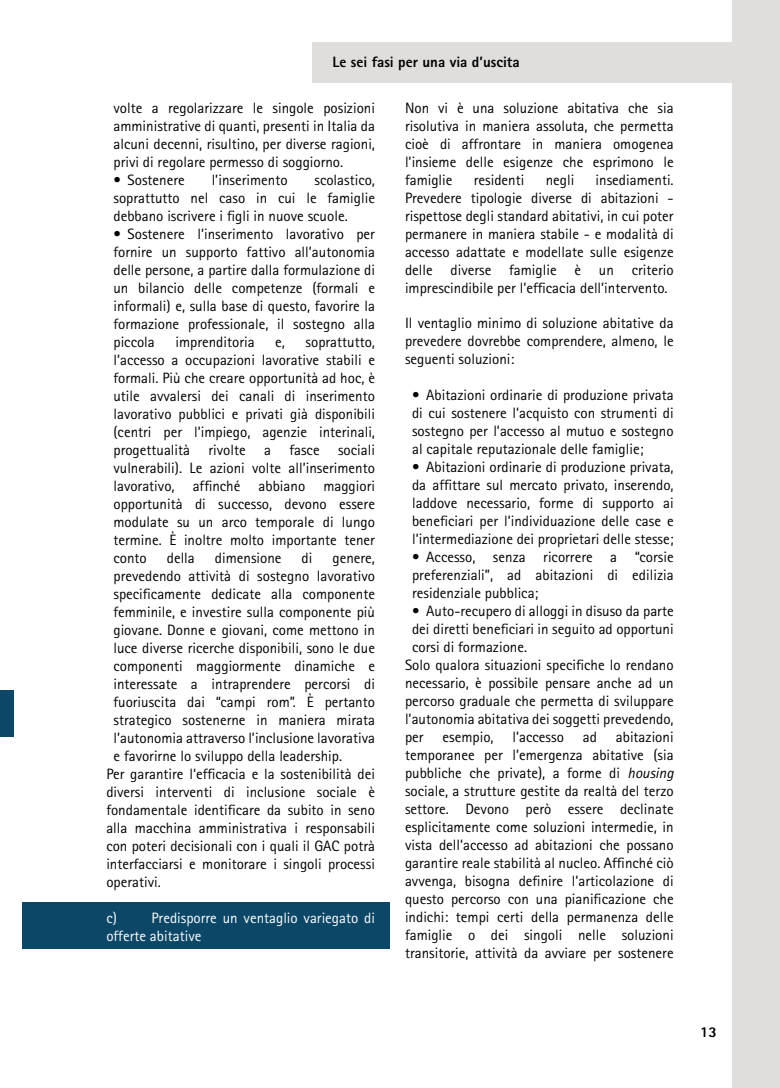
<style>
.page{position:relative;width:780px;height:1088px;background:#fff}
.page>*{position:absolute;margin:0;border:0;box-sizing:border-box;transform-origin:0 0}
.t1{font:15px/18px "Rotis Sans Serif Std";color:#000001;text-align:justify}
.t2{font:15px/18px "Rotis Sans Serif Std";color:#fff}
.t3{font:800 15px "Rotis Sans Serif Std";color:#000001}
.s1{font-style:italic}
</style>
<div class="page">
<div style="left:23px;top:902px;width:367px;height:46px;background:#0c4767"></div>
<div style="left:0;top:690px;width:14px;height:46px;background:#0c4767"></div>
<div style="left:732px;top:0;width:48px;height:1088px;background:#e0dedc"></div>
<div style="left:312px;top:42px;width:468px;height:40px;background:#e0dedc"></div>
<p class="t3" style="left:332px;top:56px;width:189px">Le sei fasi per una via d’uscita</p>
<p class="t1" style="left:113px;top:100px;width:263px">volte a regolarizzare le singole posizioni amministrative di quanti, presenti in Italia da alcuni decenni, risultino, per diverse ragioni, privi di regolare permesso di soggiorno.</p>
<p class="t1" style="left:113px;top:172px;width:73px">• Sostenere</p>
<p class="t1" style="left:212px;top:172px;width:77px">l’inserimento</p>
<p class="t1" style="left:113px;top:172px;width:263px;text-indent:201px">scolastico, soprattutto nel caso in cui le famiglie debbano iscrivere i figli in nuove scuole.</p>
<p class="t1" style="left:113px;top:226px;width:263px">• Sostenere l’inserimento lavorativo per fornire un supporto fattivo all’autonomia delle persone, a partire dalla formulazione di un bilancio delle competenze (formali e informali) e, sulla base di questo, favorire la formazione professionale, il sostegno alla piccola</p>
<p class="t1" style="left:175px;top:334px;width:81px">imprenditoria</p>
<p class="t1" style="left:275px;top:334px;width:11px">e,</p>
<p class="t1" style="left:113px;top:334px;width:263px;text-indent:192px">soprattutto, l’accesso a occupazioni lavorative stabili e formali. Più che creare opportunità ad hoc, è utile avvalersi dei canali di inserimento lavorativo pubblici e privati già disponibili (centri per l’impiego, agenzie interinali, progettualità rivolte a fasce sociali vulnerabili). Le azioni volte all’inserimento lavorativo, affinché abbiano maggiori opportunità di successo, devono essere modulate su un arco temporale di lungo termine. È inoltre molto importante tener conto</p>
<p class="t1" style="left:167px;top:550px;width:30px">della</p>
<p class="t1" style="left:215px;top:550px;width:68px">dimensione</p>
<p class="t1" style="left:301px;top:550px;width:12px">di</p>
<p class="t1" style="left:332px;top:550px;width:44px">genere,</p>
<p class="t1" style="left:113px;top:568px;width:263px">prevedendo attività di sostegno lavorativo</p>
<p class="t1" style="left:113px;top:586px;width:263px">specificamente dedicate alla componente</p>
<p class="t1" style="left:113px;top:604px;width:263px">femminile, e investire sulla componente più</p>
<p class="t1" style="left:113px;top:622px;width:263px">giovane. Donne e giovani, come mettono in</p>
<p class="t1" style="left:113px;top:640px;width:263px">luce diverse ricerche disponibili, sono le due</p>
<p class="t1" style="left:113px;top:658px;width:263px">componenti maggiormente dinamiche e</p>
<p class="t1" style="left:113px;top:676px;width:263px">interessate a intraprendere percorsi di</p>
<p class="t1" style="left:113px;top:694px;width:263px">fuoriuscita dai “campi rom”. È pertanto</p>
<p class="t1" style="left:113px;top:712px;width:263px">strategico sostenerne in maniera mirata</p>
<p class="t1" style="left:113px;top:730px;width:263px">l’autonomia attraverso l’inclusione lavorativa</p>
<p class="t1" style="left:113px;top:748px;width:230px">e favorirne lo sviluppo della leadership.</p>
<p class="t1" style="left:106px;top:766px;width:270px">Per garantire l‘efficacia e la sostenibilità dei</p>
<p class="t1" style="left:106px;top:784px;width:270px">diversi interventi di inclusione sociale è</p>
<p class="t1" style="left:106px;top:802px;width:270px">fondamentale identificare da subito in seno</p>
<p class="t1" style="left:106px;top:820px;width:270px">alla macchina amministrativa i responsabili</p>
<p class="t1" style="left:106px;top:838px;width:270px">con poteri decisionali con i quali il GAC potrà</p>
<p class="t1" style="left:106px;top:856px;width:270px">interfacciarsi e monitorare i singoli processi</p>
<p class="t1" style="left:106px;top:874px;width:56px">operativi.</p>
<p class="t2" style="left:106px;top:910px;width:270px">c) Predisporre un ventaglio variegato di offerte abitative</p>
<p class="t1" style="left:405px;top:100px;width:270px">Non vi è una soluzione abitativa che sia risolutiva in maniera assoluta, che permetta cioè di affrontare in maniera omogenea l’insieme delle esigenze che esprimono le famiglie</p>
<p class="t1" style="left:405px;top:172px;width:270px;text-indent:190px">insediamenti.<br>Prevedere tipologie diverse di abitazioni - rispettose degli standard abitativi, in cui poter permanere in maniera stabile - e modalità di accesso adattate e modellate sulle esigenze delle diverse famiglie è un criterio imprescindibile per l’efficacia dell’intervento.</p>
<p class="t1" style="left:405px;top:316px;width:270px">Il ventaglio minimo di soluzione abitative da prevedere dovrebbe comprendere, almeno, le seguenti soluzioni:</p>
<p class="t1" style="left:412px;top:388px;width:263px">• Abitazioni ordinarie di produzione privata di cui sostenere l’acquisto con strumenti di sostegno per l’accesso al mutuo e sostegno al capitale reputazionale delle famiglie;</p>
<p class="t1" style="left:412px;top:460px;width:263px">• Abitazioni ordinarie di produzione privata, da affittare sul mercato privato, inserendo, laddove necessario, forme di supporto ai beneficiari per l’individuazione delle case e l’intermediazione dei proprietari delle stesse;</p>
<p class="t1" style="left:412px;top:550px;width:263px">• Accesso, senza ricorrere a “corsie preferenziali”, ad abitazioni di edilizia residenziale pubblica;</p>
<p class="t1" style="left:412px;top:604px;width:263px">• Auto-recupero di alloggi in disuso da parte</p>
<p class="t1" style="left:412px;top:622px;width:263px">dei diretti beneficiari in seguito ad opportuni</p>
<p class="t1" style="left:412px;top:640px;width:116px">corsi di formazione.</p>
<p class="t1" style="left:405px;top:658px;width:270px">Solo qualora situazioni specifiche lo rendano</p>
<p class="t1" style="left:405px;top:676px;width:270px">necessario, è possibile pensare anche ad un</p>
<p class="t1" style="left:405px;top:694px;width:270px">percorso graduale che permetta di sviluppare</p>
<p class="t1" style="left:405px;top:712px;width:270px">l’autonomia abitativa dei soggetti prevedendo,</p>
<p class="t1" style="left:405px;top:730px;width:20px">per</p>
<p class="t1" style="left:442px;top:730px;width:53px">esempio,</p>
<p class="t1" style="left:512px;top:730px;width:53px">l’accesso</p>
<p class="t1" style="left:582px;top:730px;width:16px">ad</p>
<p class="t1" style="left:474px;top:172px;width:52px">residenti</p>
<p class="t1" style="left:545px;top:172px;width:30px">negli</p>
<p class="t1" style="left:405px;top:730px;width:270px;text-indent:211px">abitazioni temporanee per l’emergenza abitative (sia pubbliche che private), a forme di <span class="s1">housing </span>sociale, a strutture gestite da realtà del terzo settore. Devono però essere declinate esplicitamente come soluzioni intermedie, in vista dell’accesso ad abitazioni che possano garantire reale stabilità al nucleo. Affinché ciò avvenga, bisogna definire l’articolazione di questo percorso con una pianificazione che indichi: tempi certi della permanenza delle famiglie o dei singoli nelle soluzioni transitorie, attività da avviare per sostenere</p>
<p class="t3" style="left:700px;top:1026px;width:18px">13</p>
</div>
